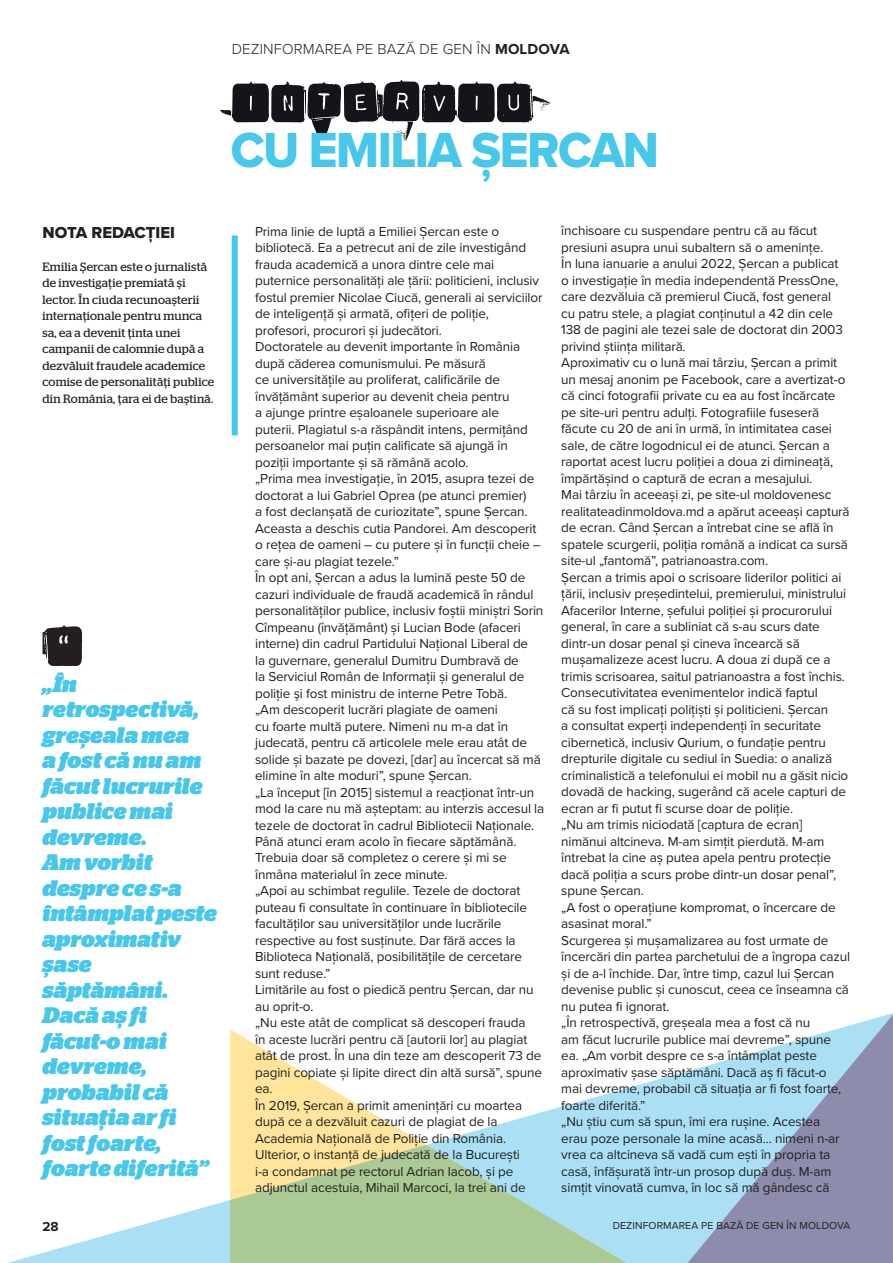
<style>
.page{position:relative;width:893px;height:1263px;background:#fff}
.page>*{position:absolute;margin:0;border:0;box-sizing:border-box;transform-origin:0 0}
.t1{font:51px "Proxima Nova Extrabld";letter-spacing:-.03em;color:#47c7ea;scale:.96 1}
.t2{font:italic 900 22.5px/25.5px "Stag";letter-spacing:.005em;color:#47c7ea}
.t3{font:16.5px "Proxima Nova Extrabld";color:#231f20}
.t4{font:300 15px "Proxima Nova";letter-spacing:.01em;color:#231f20}
.t5{font:13.5px/16.5px "Proxima Nova";letter-spacing:-.01em;color:#231f20}
.t6{font:700 13.5px "Proxima Nova";color:#231f20}
.t7{font:12px/16.5px "Stag";letter-spacing:.02em;color:#231f20}
.t8{font:10.5px "Proxima Nova";letter-spacing:.01em;color:#231f20}
.s1{font-weight:700}
</style>
<div class="page">
<svg style="left:7px;top:1075px;width:666px;height:188px"></svg>
<svg style="left:230px;top:1029px;width:424px;height:234px"></svg>
<svg style="left:673px;top:1013px;width:220px;height:250px;background:#a8bcd3"></svg>
<div style="left:232px;top:236px;width:6px;height:199px;background:#47c7ea"></div>
<svg style="left:43px;top:625px;width:40px;height:41px;background:#484445"></svg>
<svg style="left:220px;top:80px;width:331px;height:61px"></svg>
<p class="t4" style="left:232px;top:38px;width:340px">DEZINFORMAREA PE BAZĂ DE GEN ÎN <span class="s1">MOLDOVA</span></p>
<h1 class="t1" style="left:231px;top:112px;width:448px">CU EMILIA ȘERCAN</h1>
<p class="t3" style="left:43px;top:220px;width:134px">NOTA REDACȚIEI</p>
<p class="t7" style="left:43px;top:258px;width:173px">Emilia Șercan este o jurnalistă de investigaţie premiată și lector. În ciuda recunoașterii internaţionale pentru munca sa, ea a devenit ţinta unei campanii de calomnie după a dezvăluit fraudele academice comise de personalităţi publice din România, ţara ei de baștină.</p>
<p class="t2" style="left:43px;top:671px;width:176px">„În retrospectivă, greșeala mea<br>a fost că nu am făcut lucrurile publice mai devreme.<br>Am vorbit despre ce s-a întâmplat peste aproximativ șase săptămâni.<br>Dacă aș fi făcut-o mai devreme, probabil că situaţia ar fi fost foarte, foarte diferită”</p>
<p class="t5" style="left:255px;top:222px;width:291px">Prima linie de luptă a Emiliei Șercan este o bibliotecă. Ea a petrecut ani de zile investigând frauda academică a unora dintre cele mai puternice personalități ale țării: politicieni, inclusiv fostul premier Nicolae Ciucă, generali ai serviciilor de inteligență și armată, ofițeri de poliție, profesori, procurori și judecători.<br>Doctoratele au devenit importante în România după căderea comunismului. Pe măsură<br>ce universitățile au proliferat, calificările de învățământ superior au devenit cheia pentru<br>a ajunge printre eșaloanele superioare ale<br>puterii. Plagiatul s-a răspândit intens, permițând persoanelor mai puțin calificate să ajungă în poziții importante și să rămână acolo.<br>„Prima mea investigație, în 2015, asupra tezei de doctorat a lui Gabriel Oprea (pe atunci premier)<br>a fost declanșată de curiozitate”, spune Șercan.<br>Aceasta a deschis cutia Pandorei. Am descoperit o rețea de oameni – cu putere și în funcții cheie – care și-au plagiat tezele.”<br>În opt ani, Șercan a adus la lumină peste 50 de cazuri individuale de fraudă academică în rândul personalităților publice, inclusiv foștii miniștri Sorin Cîmpeanu (învățământ) și Lucian Bode (afaceri interne) din cadrul Partidului Național Liberal de<br>la guvernare, generalul Dumitru Dumbravă de<br>la Serviciul Român de Informații și generalul de poliţie şi fost ministru de interne Petre Tobă.<br>„Am descoperit lucrări plagiate de oameni<br>cu foarte multă putere. Nimeni nu m-a dat în judecată, pentru că articolele mele erau atât de solide și bazate pe dovezi, [dar] au încercat să mă elimine în alte moduri”, spune Șercan.<br>„La început [în 2015] sistemul a reacționat într-un mod la care nu mă așteptam: au interzis accesul la tezele de doctorat în cadrul Bibliotecii Naționale.<br>Până atunci eram acolo în fiecare săptămână.<br>Trebuia doar să completez o cerere și mi se înmâna materialul în zece minute.<br>„Apoi au schimbat regulile. Tezele de doctorat puteau fi consultate în continuare în bibliotecile facultăților sau universităților unde lucrările respective au fost susținute. Dar fără acces la Biblioteca Națională, posibilitățile de cercetare sunt reduse.”<br>Limitările au fost o piedică pentru Șercan, dar nu au oprit-o.<br>„Nu este atât de complicat să descoperi frauda<br>în aceste lucrări pentru că [autorii lor] au plagiat atât de prost. În una din teze am descoperit 73 de pagini copiate și lipite direct din altă sursă”, spune ea.<br>În 2019, Șercan a primit amenințări cu moartea după ce a dezvăluit cazuri de plagiat de la Academia Națională de Poliție din România.<br>Ulterior, o instanță de judecată de la București<br>i-a condamnat pe rectorul Adrian Iacob, și pe adjunctul acestuia, Mihail Marcoci, la trei ani de</p>
<p class="t5" style="left:561px;top:222px;width:290px">închisoare cu suspendare pentru că au făcut presiuni asupra unui subaltern să o amenințe.<br>În luna ianuarie a anului 2022, Șercan a publicat<br>o investigație în media independentă PressOne, care dezvăluia că premierul Ciucă, fost general<br>cu patru stele, a plagiat conținutul a 42 din cele 138 de pagini ale tezei sale de doctorat din 2003 privind știința militară.<br>Aproximativ cu o lună mai târziu, Șercan a primit un mesaj anonim pe Facebook, care a avertizat-o că cinci fotografii private cu ea au fost încărcate pe site-uri pentru adulți. Fotografiile fuseseră făcute cu 20 de ani în urmă, în intimitatea casei sale, de către logodnicul ei de atunci. Șercan a raportat acest lucru poliției a doua zi dimineață, împărtășind o captură de ecran a mesajului.<br>Mai târziu în aceeași zi, pe site-ul moldovenesc realitateadinmoldova.md a apărut aceeași captură de ecran. Când Șercan a întrebat cine se află în spatele scurgerii, poliția română a indicat ca sursă site-ul „fantomă”, patrianoastra.com.<br>Șercan a trimis apoi o scrisoare liderilor politici ai țării, inclusiv președintelui, premierului, ministrului Afacerilor Interne, șefului poliției și procurorului general, în care a subliniat că s-au scurs date dintr-un dosar penal și cineva încearcă să mușamalizeze acest lucru. A doua zi după ce a trimis scrisoarea, saitul patrianoastra a fost închis.<br>Consecutivitatea evenimentelor indică faptul<br>că su fost implicați polițiști și politicieni. Șercan<br>a consultat experți independenți în securitate cibernetică, inclusiv Qurium, o fundație pentru drepturile digitale cu sediul în Suedia: o analiză criminalistică a telefonului ei mobil nu a găsit nicio dovadă de hacking, sugerând că acele capturi de ecran ar fi putut fi scurse doar de poliție.<br>„Nu am trimis niciodată [captura de ecran] nimănui altcineva. M-am simțit pierdută. M-am întrebat la cine aș putea apela pentru protecție dacă poliția a scurs probe dintr-un dosar penal”, spune Șercan.<br>„A fost o operațiune kompromat, o încercare de asasinat moral.”<br>Scurgerea și mușamalizarea au fost urmate de încercări din partea parchetului de a îngropa cazul și de a-l închide. Dar, între timp, cazul lui Șercan devenise public și cunoscut, ceea ce înseamna că nu putea fi ignorat.<br>„În retrospectivă, greșeala mea a fost că nu<br>am făcut lucrurile publice mai devreme”, spune ea. „Am vorbit despre ce s-a întâmplat peste aproximativ șase săptămâni. Dacă aș fi făcut-o mai devreme, probabil că situația ar fi fost foarte, foarte diferită.”<br>„Nu știu cum să spun, îmi era rușine. Acestea<br>erau poze personale la mine acasă... nimeni n-ar vrea ca altcineva să vadă cum ești în propria ta casă, înfășurată într-un prosop după duș. M-am simțit vinovată cumva, în loc să mă gândesc că</p>
<p class="t6" style="left:43px;top:1216px;width:18px">28</p>
<p class="t8" style="left:613px;top:1217px;width:239px">DEZINFORMAREA PE BAZĂ DE GEN ÎN MOLDOVA</p>
</div>
